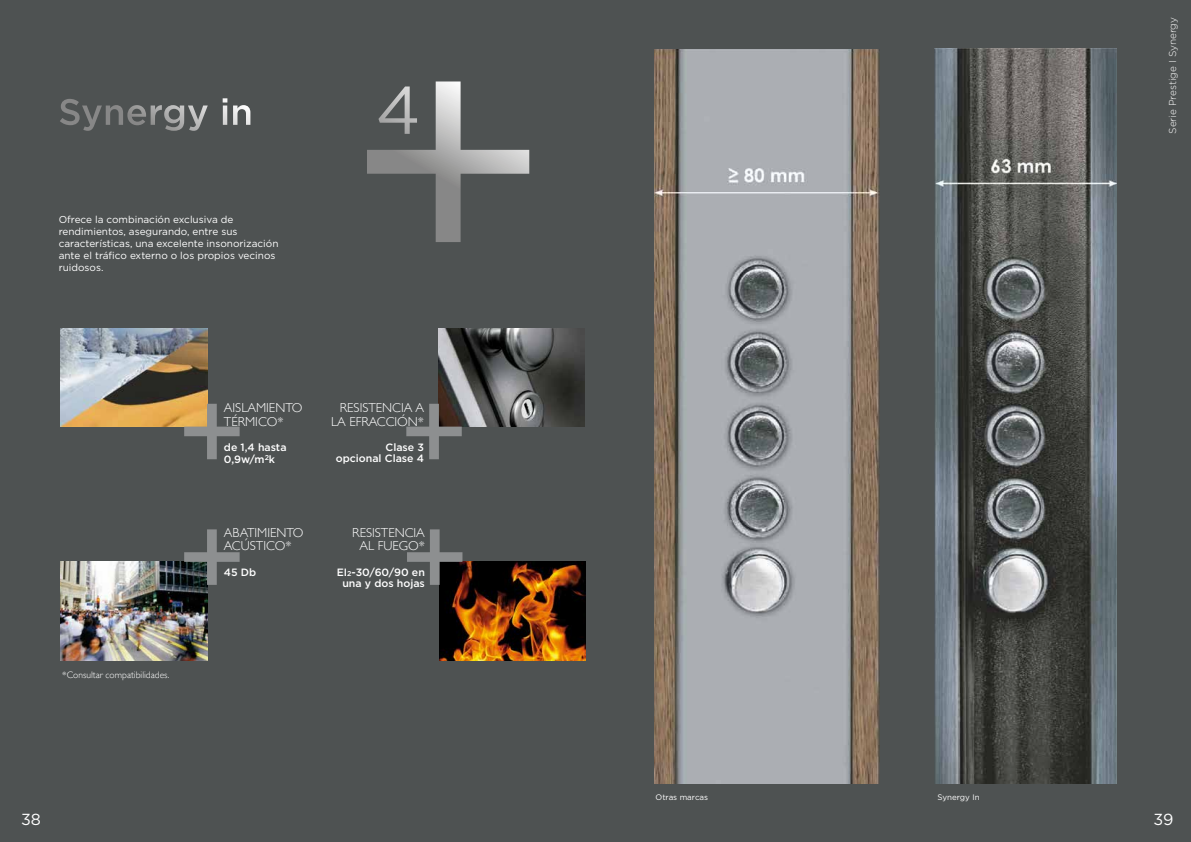
<style>
.page{position:relative;width:1191px;height:842px;background:#fff}
.page>*{position:absolute;margin:0;border:0;box-sizing:border-box;transform-origin:0 0}
.t1{font:16px "Gotham";color:#fff}
.t2{font:300 13px/13.9px "Gill Sans";color:#fff}
.t3{font:500 10.6px/10.6px "Gotham";color:#fff}
.t4{font:10px/12px "Gotham";color:#fff}
.t5{font:300 10px "Gotham";color:#fff}
.t6{font:300 9.5px "Gill Sans";color:#fff}
.t7{font:8px "Gotham";color:#fff}
.s1{font-size:7px}
</style>
<div class="page">
<div style="left:595px;top:0;width:596px;height:842px;background:#4e5252"></div>
<div style="left:0;top:0;width:595px;height:842px;background:#4e5252"></div>
<svg style="left:60px;top:98px;width:190px;height:33px"></svg>
<img style="left:61px;top:329px;width:146px;height:98px">
<svg style="left:184px;top:404px;width:56px;height:55px"></svg>
<img style="left:439px;top:329px;width:145px;height:98px">
<svg style="left:406px;top:404px;width:56px;height:55px"></svg>
<img style="left:61px;top:562px;width:146px;height:98px">
<svg style="left:184px;top:529px;width:56px;height:56px"></svg>
<img style="left:439px;top:562px;width:146px;height:98px">
<svg style="left:407px;top:529px;width:55px;height:56px"></svg>
<img style="left:654px;top:49px;width:225px;height:734px">
<img style="left:934px;top:48px;width:182px;height:735px">
<svg style="left:367px;top:81px;width:162px;height:161px"></svg>
<p class="t4" style="left:59px;top:213px;width:221px">Ofrece la combinación exclusiva de rendimientos, asegurando, entre sus características, una excelente insonorización ante el tráfico externo o los propios vecinos ruidosos.</p>
<p class="t6" style="left:62px;top:667px;width:109px">*Consultar compatibilidades.</p>
<h2 class="t2" style="left:224px;top:400px;width:80px">AISLAMIENTO<br>TÉRMICO*</h2>
<p class="t3" style="left:224px;top:442px;width:64px;line-height:11.3px">de 1,4 hasta<br>0,9w/m<sup>2</sup>k</p>
<h2 class="t2" style="left:224px;top:525px;width:81px">ABATIMIENTO<br>ACÚSTICO*</h2>
<p class="t3" style="left:224px;top:567px;width:34px">45 Db</p>
<h2 class="t2" style="left:331px;top:400px;width:94px;text-align:right">RESISTENCIA A<br>LA EFRACCIÓN*</h2>
<p class="t3" style="left:336px;top:442px;width:90px;text-align:right">Clase 3<br>opcional Clase 4</p>
<h2 class="t2" style="left:352px;top:525px;width:74px;text-align:center">RESISTENCIA<br>AL FUEGO*</h2>
<p class="t3" style="left:337px;top:567px;width:90px;text-align:center">EI<span class="s1">2</span>-30/60/90 en una y dos hojas</p>
<p class="t5" style="left:1166px;top:134px;width:118px;rotate:-90deg">Serie Prestige I Synergy</p>
<p class="t7" style="left:655px;top:792px;width:54px">Otras marcas</p>
<p class="t7" style="left:937px;top:792px;width:44px">Synergy In</p>
<h1 class="t1" style="left:21px;top:809px;width:21px">38</h1>
<h1 class="t1" style="left:1153px;top:809px;width:22px">39</h1>
</div>
